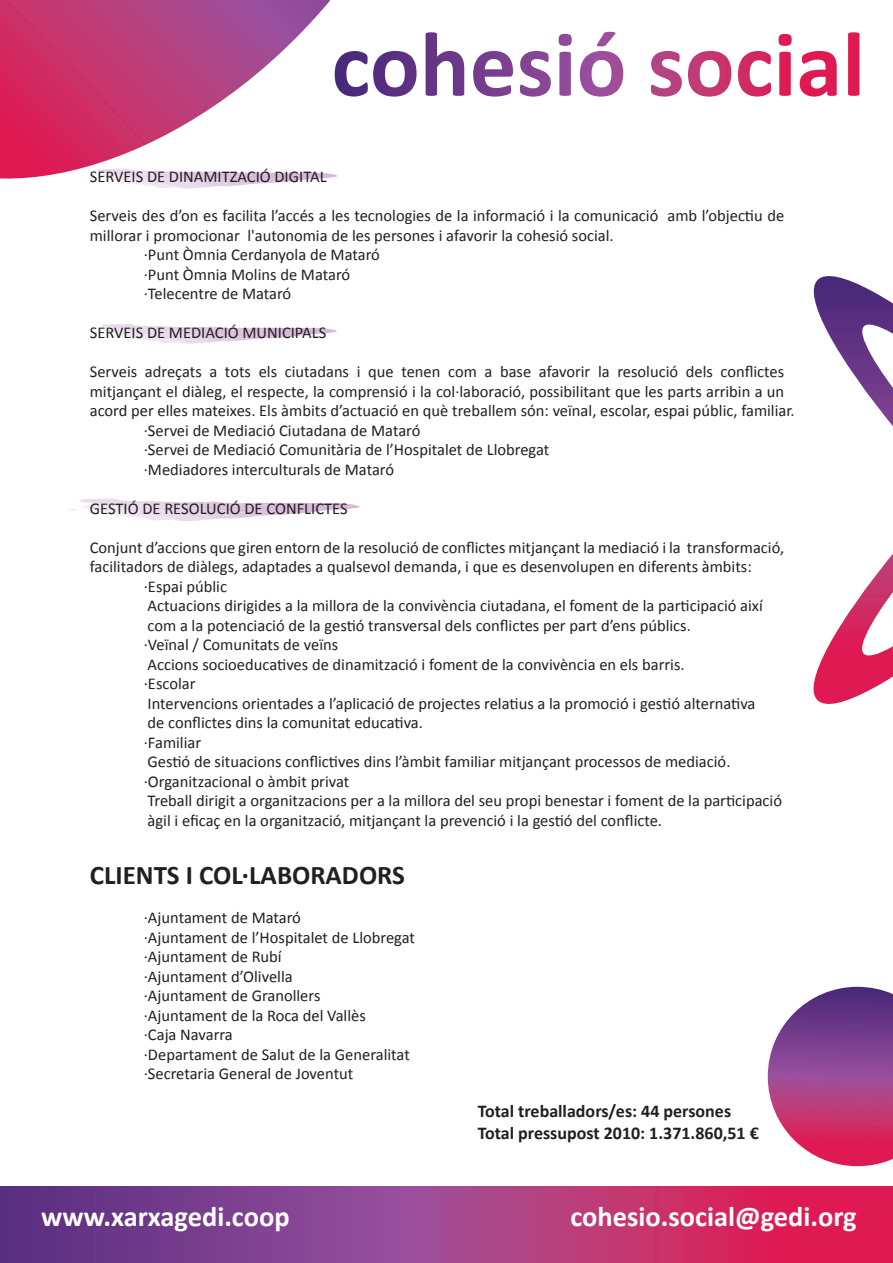
<style>
.page{position:relative;width:893px;height:1263px;background:#fff}
.page>*{position:absolute;margin:0;border:0;box-sizing:border-box;transform-origin:0 0}
.t1{font:700 28.5px "Calibri";color:#fff}
.t2{font:700 27px "Calibri";color:#231f20}
.t3{font:700 18px/21.6px "Calibri";color:#231f20}
.t4{font:16.5px/19.5px "Calibri";color:#231f20}
</style>
<div class="page">
<svg style="left:94px;top:324px;width:243px;height:20px"></svg>
<svg style="left:69px;top:498px;width:291px;height:23px"></svg>
<svg style="left:0;top:1187px;width:893px;height:76px;background:#a2377c"></svg>
<svg style="left:0;top:0;width:477px;height:189px"></svg>
<svg style="left:768px;top:987px;width:125px;height:179px"></svg>
<svg style="left:813px;top:276px;width:80px;height:428px"></svg>
<svg style="left:738px;top:32px;width:121px;height:65px"></svg>
<p class="t4" style="left:90px;top:166px;width:238px">SERVEIS DE DINAMITZACIÓ DIGITAL</p>
<p class="t4" style="left:90px;top:205px;width:696px">Serveis des d’on es facilita l’accés a les tecnologies de la informació i la comunicació amb l’objectiu de</p>
<p class="t4" style="left:90px;top:225px;width:525px">millorar i promocionar l'autonomia de les persones i afavorir la cohesió social.</p>
<p class="t4" style="left:144px;top:244px;width:238px">·Punt Òmnia Cerdanyola de Mataró</p>
<p class="t4" style="left:144px;top:264px;width:208px">·Punt Òmnia Molins de Mataró</p>
<p class="t4" style="left:144px;top:283px;width:149px">·Telecentre de Mataró</p>
<p class="t4" style="left:90px;top:322px;width:238px">SERVEIS DE MEDIACIÓ MUNICIPALS</p>
<p class="t4" style="left:90px;top:361px;width:696px">Serveis adreçats a tots els ciutadans i que tenen com a base afavorir la resolució dels conflictes</p>
<p class="t4" style="left:90px;top:381px;width:696px">mitjançant el diàleg, el respecte, la comprensió i la col·laboració, possibilitant que les parts arribin a un</p>
<p class="t4" style="left:90px;top:400px;width:706px">acord per elles mateixes. Els àmbits d’actuació en què treballem són: veïnal, escolar, espai públic, familiar.</p>
<p class="t4" style="left:144px;top:420px;width:278px">·Servei de Mediació Ciutadana de Mataró</p>
<p class="t4" style="left:144px;top:439px;width:407px">·Servei de Mediació Comunitària de l’Hospitalet de Llobregat</p>
<p class="t4" style="left:144px;top:459px;width:252px">·Mediadores interculturals de Mataró</p>
<p class="t4" style="left:90px;top:498px;width:259px">GESTIÓ DE RESOLUCIÓ DE CONFLICTES</p>
<p class="t4" style="left:90px;top:537px;width:696px">Conjunt d’accions que giren entorn de la resolució de conflictes mitjançant la mediació i la transformació,</p>
<p class="t4" style="left:90px;top:556px;width:663px">facilitadors de diàlegs, adaptades a qualsevol demanda, i que es desenvolupen en diferents àmbits:</p>
<p class="t4" style="left:144px;top:576px;width:85px">·Espai públic</p>
<p class="t4" style="left:148px;top:595px;width:617px">Actuacions dirigides a la millora de la convivència ciutadana, el foment de la participació així</p>
<p class="t4" style="left:148px;top:615px;width:545px">com a la potenciació de la gestió transversal dels conflictes per part d’ens públics.</p>
<p class="t4" style="left:144px;top:634px;width:196px">·Veïnal / Comunitats de veïns</p>
<p class="t4" style="left:148px;top:654px;width:539px">Accions socioeducatives de dinamització i foment de la convivència en els barris.</p>
<p class="t4" style="left:144px;top:673px;width:53px">·Escolar</p>
<p class="t4" style="left:148px;top:693px;width:609px">Intervencions orientades a l’aplicació de projectes relatius a la promoció i gestió alternativa</p>
<p class="t4" style="left:148px;top:712px;width:277px">de conflictes dins la comunitat educativa.</p>
<p class="t4" style="left:144px;top:732px;width:59px">·Familiar</p>
<p class="t4" style="left:148px;top:751px;width:584px">Gestió de situacions conflictives dins l’àmbit familiar mitjançant processos de mediació.</p>
<p class="t4" style="left:144px;top:771px;width:207px">·Organitzacional o àmbit privat</p>
<p class="t4" style="left:148px;top:790px;width:636px">Treball dirigit a organitzacions per a la millora del seu propi benestar i foment de la participació</p>
<p class="t4" style="left:148px;top:810px;width:516px">àgil i eficaç en la organització, mitjançant la prevenció i la gestió del conflicte.</p>
<p class="t2" style="left:90px;top:858px;width:317px">CLIENTS I COL·LABORADORS</p>
<p class="t4" style="left:144px;top:907px;width:273px">·Ajuntament de Mataró<br>·Ajuntament de l’Hospitalet de Llobregat ·Ajuntament de Rubí<br>·Ajuntament d’Olivella<br>·Ajuntament de Granollers<br>·Ajuntament de la Roca del Vallès<br>·Caja Navarra<br>·Departament de Salut de la Generalitat ·Secretaria General de Joventut</p>
<p class="t3" style="left:478px;top:1099px;width:283px">Total treballadors/es: 44 persones<br>Total pressupost 2010: 1.371.860,51 €</p>
<p class="t1" style="left:41px;top:1199px;width:250px">www.xarxagedi.coop</p>
<p class="t1" style="left:570px;top:1199px;width:288px">cohesio.social@gedi.org</p>
</div>
